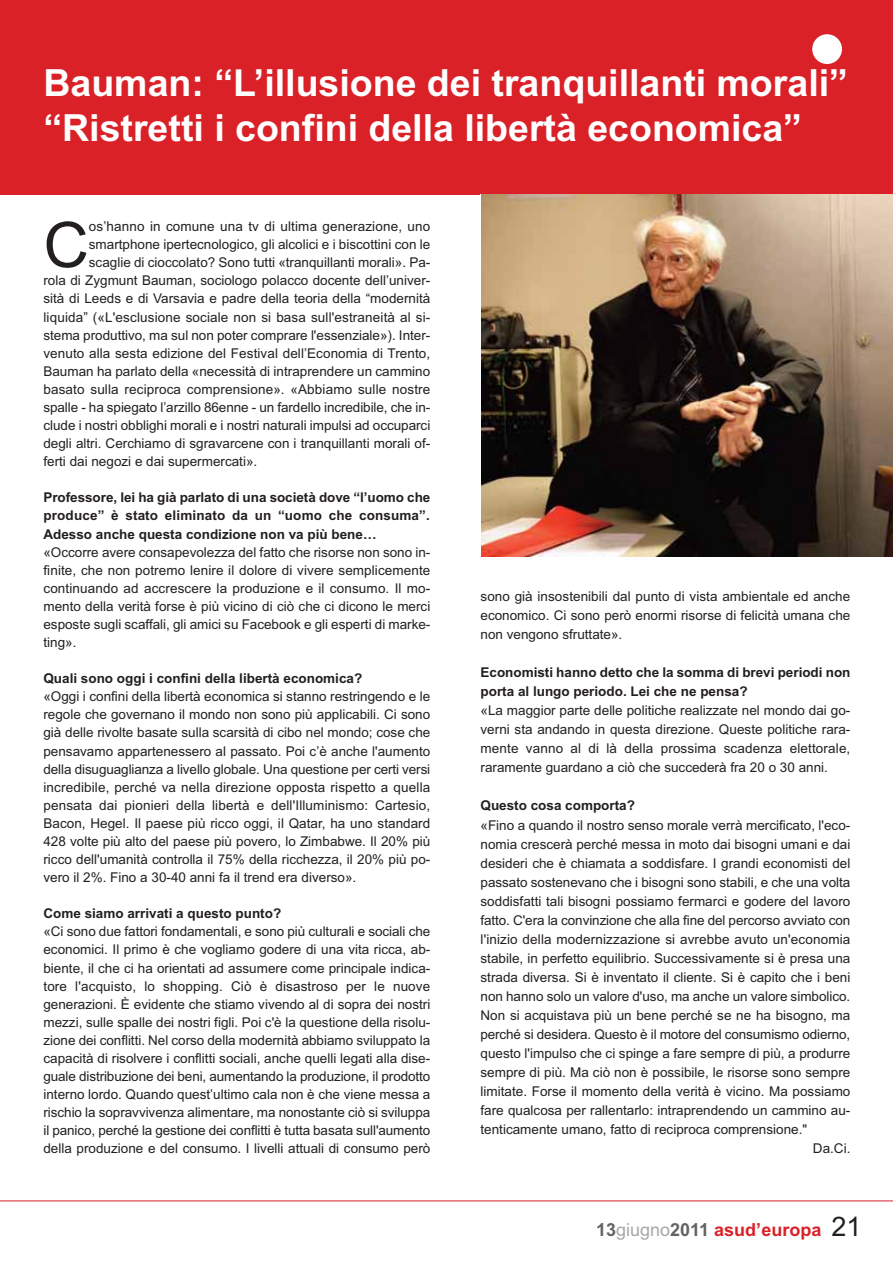
<style>
.page{position:relative;width:893px;height:1263px;background:#fff}
.page>*{position:absolute;margin:0;border:0;box-sizing:border-box;transform-origin:0 0}
.t1{font:62.85px "Arial";color:#231f20}
.t2{font:700 37.5px/45px "Arial";color:#fff}
.t3{font:700 18px "Arial";color:#da2128}
.t4{font:13.5px/18.1px "Arial";color:#231f20;text-align:justify}
.t5{font:700 13.5px/18.1px "Arial";color:#231f20;text-align:justify}
.s1{color:#656262}
.s2{font-weight:400;color:#a9a7a6}
.s3{font-weight:400;font-size:27px;color:#231f20}
</style>
<div class="page">
<div style="left:0;top:0;width:892px;height:194px;background:#da2128"></div>
<div style="left:812px;top:34px;width:30px;height:30px;background:#fff;border-radius:50%"></div>
<img style="left:481px;top:194px;width:411px;height:363px">
<hr style="left:0;top:1201px;width:892px;height:1px;background:#da2128">
<h2 class="t2" style="left:43px;top:64px;width:806px">Bauman: “L’illusione dei tranquillanti morali” “Ristretti i confini della libertà economica”</h2>
<h1 class="t1" style="left:43px;top:222px;width:47px">C</h1>
<p class="t4" style="left:89px;top:219px;width:343px">os’hanno in comune una tv di ultima generazione, uno</p>
<p class="t4" style="left:89px;top:237px;width:343px">smartphone ipertecnologico, gli alcolici e i biscottini con le</p>
<p class="t4" style="left:89px;top:255px;width:343px">scaglie di cioccolato? Sono tutti «tranquillanti morali». Pa-</p>
<p class="t4" style="left:43px;top:273px;width:388px">rola di Zygmunt Bauman, sociologo polacco docente dell’univer-</p>
<p class="t4" style="left:43px;top:291px;width:388px">sità di Leeds e di Varsavia e padre della teoria della “modernità</p>
<p class="t4" style="left:43px;top:309px;width:388px">liquida” («L'esclusione sociale non si basa sull'estraneità al si-</p>
<p class="t4" style="left:43px;top:327px;width:388px">stema produttivo, ma sul non poter comprare l'essenziale»). Inter-</p>
<p class="t4" style="left:43px;top:345px;width:388px">venuto alla sesta edizione del Festival dell’Economia di Trento,</p>
<p class="t4" style="left:43px;top:363px;width:388px">Bauman ha parlato della «necessità di intraprendere un cammino</p>
<p class="t4" style="left:43px;top:381px;width:388px">basato sulla reciproca comprensione». «Abbiamo sulle nostre</p>
<p class="t4" style="left:43px;top:399px;width:388px">spalle - ha spiegato l’arzillo 86enne - un fardello incredibile, che in-</p>
<p class="t4" style="left:43px;top:418px;width:388px">clude i nostri obblighi morali e i nostri naturali impulsi ad occuparci</p>
<p class="t4" style="left:43px;top:436px;width:388px">degli altri. Cerchiamo di sgravarcene con i tranquillanti morali of-</p>
<p class="t4" style="left:43px;top:454px;width:215px">ferti dai negozi e dai supermercati».</p>
<p class="t5" style="left:43px;top:490px;width:388px">Professore, lei ha già parlato di una società dove “l’uomo che produce” è stato eliminato da un “uomo che consuma”.<br>Adesso anche questa condizione non va più bene…</p>
<p class="t4" style="left:43px;top:544px;width:388px">«Occorre avere consapevolezza del fatto che risorse non sono in&shy;finite, che non potremo lenire il dolore di vivere semplicemente continuando ad accrescere la produzione e il consumo. Il mo&shy;mento della verità forse è più vicino di ciò che ci dicono le merci esposte sugli scaffali, gli amici su Facebook e gli esperti di marke&shy;ting».</p>
<p class="t5" style="left:43px;top:671px;width:320px">Quali sono oggi i confini della libertà economica?</p>
<p class="t4" style="left:43px;top:689px;width:388px">«Oggi i confini della libertà economica si stanno restringendo e le regole che governano il mondo non sono più applicabili. Ci sono già delle rivolte basate sulla scarsità di cibo nel mondo; cose che pensavamo appartenessero al passato. Poi c’è anche l'aumento della disuguaglianza a livello globale. Una questione per certi versi incredibile, perché va nella direzione opposta rispetto a quella pensata dai pionieri della libertà e dell'Illuminismo: Cartesio, Bacon, Hegel. Il paese più ricco oggi, il Qatar, ha uno standard 428 volte più alto del paese più povero, lo Zimbabwe. Il 20% più ricco dell'umanità controlla il 75% della ricchezza, il 20% più po&shy;vero il 2%. Fino a 30-40 anni fa il trend era diverso».</p>
<p class="t5" style="left:43px;top:906px;width:239px">Come siamo arrivati a questo punto?</p>
<p class="t4" style="left:43px;top:924px;width:388px">«Ci sono due fattori fondamentali, e sono più culturali e sociali che economici. Il primo è che vogliamo godere di una vita ricca, ab&shy;biente, il che ci ha orientati ad assumere come principale indica&shy;tore l'acquisto, lo shopping. Ciò è disastroso per le nuove generazioni. È evidente che stiamo vivendo al di sopra dei nostri mezzi, sulle spalle dei nostri figli. Poi c'è la questione della risolu&shy;zione dei conflitti. Nel corso della modernità abbiamo sviluppato la capacità di risolvere i conflitti sociali, anche quelli legati alla dise&shy;guale distribuzione dei beni, aumentando la produzione, il prodotto interno lordo. Quando quest’ultimo cala non è che viene messa a rischio la sopravvivenza alimentare, ma nonostante ciò si sviluppa il panico, perché la gestione dei conflitti è tutta basata sull'aumento della produzione e del consumo. I livelli attuali di consumo però</p>
<p class="t4" style="left:480px;top:588px;width:371px;line-height:19px">sono già insostenibili dal punto di vista ambientale ed anche economico. Ci sono però enormi risorse di felicità umana che non vengono sfruttate».</p>
<p class="t5" style="left:480px;top:664px;width:371px;line-height:19px">Economisti hanno detto che la somma di brevi periodi non porta al lungo periodo. Lei che ne pensa?</p>
<p class="t4" style="left:480px;top:702px;width:371px;line-height:19px">«La maggior parte delle politiche realizzate nel mondo dai go&shy;verni sta andando in questa direzione. Queste politiche rara&shy;mente vanno al di là della prossima scadenza elettorale, raramente guardano a ciò che succederà fra 20 o 30 anni.</p>
<p class="t5" style="left:480px;top:798px;width:156px">Questo cosa comporta?</p>
<p class="t4" style="left:480px;top:817px;width:371px">«Fino a quando il nostro senso morale verrà mercificato, l'eco-</p>
<p class="t4" style="left:480px;top:836px;width:371px">nomia crescerà perché messa in moto dai bisogni umani e dai</p>
<p class="t4" style="left:480px;top:855px;width:371px">desideri che è chiamata a soddisfare. I grandi economisti del</p>
<p class="t4" style="left:480px;top:874px;width:371px">passato sostenevano che i bisogni sono stabili, e che una volta</p>
<p class="t4" style="left:480px;top:893px;width:371px">soddisfatti tali bisogni possiamo fermarci e godere del lavoro</p>
<p class="t4" style="left:480px;top:912px;width:371px">fatto. C'era la convinzione che alla fine del percorso avviato con</p>
<p class="t4" style="left:480px;top:931px;width:371px">l'inizio della modernizzazione si avrebbe avuto un'economia</p>
<p class="t4" style="left:480px;top:950px;width:371px">stabile, in perfetto equilibrio. Successivamente si è presa una</p>
<p class="t4" style="left:480px;top:969px;width:371px">strada diversa. Si è inventato il cliente. Si è capito che i beni</p>
<p class="t4" style="left:480px;top:989px;width:371px">non hanno solo un valore d'uso, ma anche un valore simbolico.</p>
<p class="t4" style="left:480px;top:1008px;width:371px">Non si acquistava più un bene perché se ne ha bisogno, ma</p>
<p class="t4" style="left:480px;top:1027px;width:371px">perché si desidera. Questo è il motore del consumismo odierno,</p>
<p class="t4" style="left:480px;top:1046px;width:371px">questo l'impulso che ci spinge a fare sempre di più, a produrre</p>
<p class="t4" style="left:480px;top:1065px;width:371px">sempre di più. Ma ciò non è possibile, le risorse sono sempre</p>
<p class="t4" style="left:480px;top:1084px;width:371px">limitate. Forse il momento della verità è vicino. Ma possiamo</p>
<p class="t4" style="left:480px;top:1103px;width:371px">fare qualcosa per rallentarlo: intraprendendo un cammino au-</p>
<p class="t4" style="left:480px;top:1122px;width:328px">tenticamente umano, fatto di reciproca comprensione."</p>
<p class="t4" style="left:813px;top:1141px;width:39px">Da.Ci.</p>
<h3 class="t3" style="left:596px;top:1223px;width:267px"><span class="s1">13</span><span class="s2">giugno</span><span class="s1">2011</span> asud’europa <span class="s3">21</span></h3>
</div>
